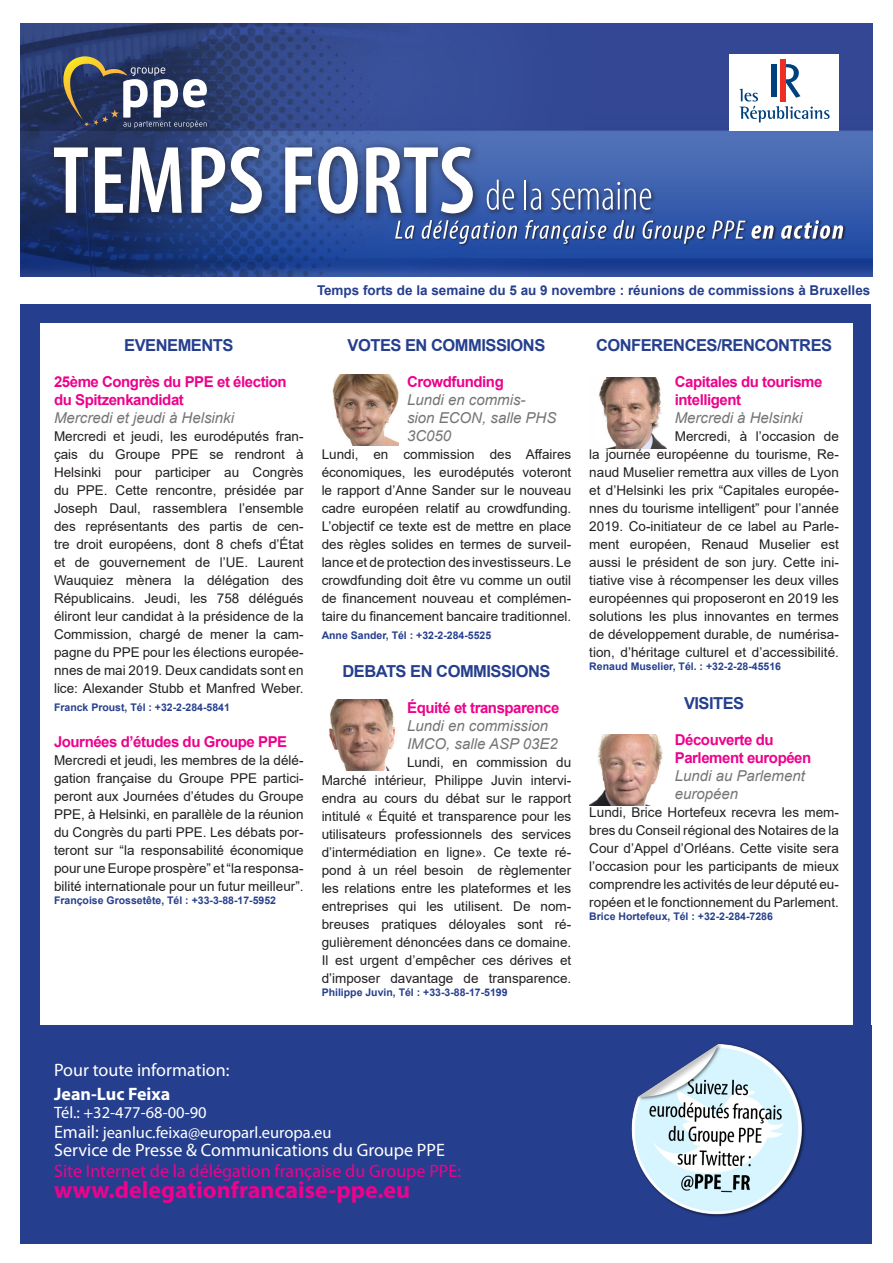
<style>
.page{position:relative;width:893px;height:1263px;background:#fff}
.page>*{position:absolute;margin:0;border:0;box-sizing:border-box;transform-origin:0 0}
.t1{font:700 24px "Myriad Pro";color:#ed028c}
.t2{font:18px "Myriad Pro";color:#fff}
.t3{font:18px "Myriad Pro";color:#ed028c}
.t4{font:700 18px "Myriad Pro";color:#fff}
.t5{font:700 16.5px "Arial";letter-spacing:-.03em;color:#253f8e}
.t6{font:16.5px/19.8px "Myriad Pro";color:#fff}
.t7{font:700 15px/18px "Arial";letter-spacing:-.03em;color:#ed028c}
.t8{font:italic 15px/18px "Arial";color:#757575}
.t9{font:13.5px/18px "Arial";color:#231f20;text-align:justify}
.t10{font:700 13.5px "Arial";color:#253f8e}
.t11{font:700 10.5px "Arial";color:#253f8e}
.s1{font-size:18px}
</style>
<div class="page">
<img style="left:21px;top:24px;width:851px;height:253px">
<div style="left:729px;top:54px;width:110px;height:77px;background:#fff"></div>
<div style="left:21px;top:304px;width:850px;height:939px;background:#253f8e"></div>
<div style="left:41px;top:323px;width:812px;height:902px;background:#fff"></div>
<div style="left:48px;top:141px;width:435px;height:82px;background:#231f20;opacity:.75"></div>
<svg style="left:54px;top:147px;width:34px;height:66px"></svg>
<svg style="left:95px;top:147px;width:28px;height:66px"></svg>
<svg style="left:129px;top:147px;width:53px;height:66px"></svg>
<svg style="left:191px;top:147px;width:71px;height:66px"></svg>
<svg style="left:285px;top:147px;width:27px;height:66px"></svg>
<svg style="left:318px;top:147px;width:40px;height:67px"></svg>
<svg style="left:366px;top:147px;width:107px;height:66px"></svg>
<div style="left:485px;top:178px;width:171px;height:37px;background:#231f20;opacity:.75"></div>
<svg style="left:487px;top:180px;width:27px;height:30px"></svg>
<hr style="left:525px;top:180px;width:1px;height:30px;background:#fff">
<svg style="left:531px;top:188px;width:10px;height:22px"></svg>
<svg style="left:551px;top:182px;width:100px;height:28px;background:#617aaf"></svg>
<div style="left:395px;top:220px;width:451px;height:27px;background:#231f20;opacity:.75"></div>
<svg style="left:395px;top:221px;width:19px;height:18px"></svg>
<svg style="left:422px;top:220px;width:95px;height:24px;background:#5873ab"></svg>
<svg style="left:525px;top:220px;width:81px;height:24px;background:#546faa"></svg>
<svg style="left:614px;top:220px;width:21px;height:19px"></svg>
<svg style="left:643px;top:220px;width:62px;height:24px"></svg>
<svg style="left:712px;top:221px;width:33px;height:18px"></svg>
<svg style="left:751px;top:225px;width:23px;height:14px"></svg>
<svg style="left:781px;top:220px;width:62px;height:19px"></svg>
<svg style="left:58px;top:56px;width:149px;height:72px;background:#535c73"></svg>
<svg style="left:739px;top:64px;width:91px;height:58px"></svg>
<div style="left:780px;top:59px;width:6px;height:42px;background:#ee2e22"></div>
<div style="left:771px;top:64px;width:5px;height:33px;background:#00407c"></div>
<div style="left:21px;top:1025px;width:851px;height:218px;background:#253f8e"></div>
<img style="left:631px;top:1043px;width:174px;height:174px">
<img style="left:332px;top:374px;width:67px;height:72px">
<img style="left:329px;top:699px;width:67px;height:72px">
<img style="left:599px;top:377px;width:67px;height:72px">
<img style="left:589px;top:734px;width:74px;height:71px">
<p class="t10" style="left:317px;top:281px;width:555px">Temps forts de la semaine du 5 au 9 novembre : réunions de commissions à Bruxelles</p>
<p class="t5" style="left:124px;top:334px;width:111px">EVENEMENTS</p>
<p class="t7" style="left:54px;top:373px;width:234px">25ème Congrès du PPE et élection du Spitzenkandidat</p>
<p class="t8" style="left:54px;top:409px;width:182px">Mercredi et jeudi à Helsinki</p>
<p class="t9" style="left:54px;top:427px;width:251px">Mercredi et jeudi, les eurodéputés fran&shy;çais du Groupe PPE se rendront à</p>
<p class="t9" style="left:54px;top:463px;width:251px">Helsinki pour participer au Congrès du PPE. Cette rencontre, présidée par</p>
<p class="t9" style="left:54px;top:499px;width:251px">Joseph Daul, rassemblera l’ensemble des représentants des partis de cen&shy;tre droit européens, dont 8 chefs d’État et de gouvernement de l’UE. Laurent Wauquiez mènera la délégation des</p>
<p class="t9" style="left:54px;top:589px;width:251px">Républicains. Jeudi, les 758 délégués éliront leur candidat à la présidence de la</p>
<p class="t9" style="left:54px;top:625px;width:251px">Commission, chargé de mener la cam&shy;pagne du PPE pour les élections europée&shy;nnes de mai 2019. Deux candidats sont en lice: Alexander Stubb et Manfred Weber.</p>
<p class="t11" style="left:54px;top:700px;width:177px">Franck Proust, Tél : +32-2-284-5841</p>
<p class="t7" style="left:54px;top:733px;width:235px">Journées d’études du Groupe PPE</p>
<p class="t9" style="left:54px;top:751px;width:251px">Mercredi et jeudi, les membres de la délé&shy;gation française du Groupe PPE partici&shy;peront aux Journées d’études du Groupe PPE, à Helsinki, en parallèle de la réunion du Congrès du parti PPE. Les débats por&shy;teront sur “la responsabilité économique pour une Europe prospère” et “la responsa&shy;bilité internationale pour un futur meilleur”.</p>
<p class="t11" style="left:54px;top:893px;width:224px">Françoise Grossetête, Tél : +33-3-88-17-5952</p>
<p class="t5" style="left:348px;top:334px;width:199px">VOTES EN COMMISSIONS</p>
<p class="t7" style="left:407px;top:373px;width:98px">Crowdfunding</p>
<p class="t8" style="left:407px;top:391px;width:151px">Lundi en commis&shy;sion ECON, salle PHS<br>3C050</p>
<p class="t9" style="left:322px;top:445px;width:251px">Lundi, en commission des Affaires économiques, les eurodéputés voteront le rapport d’Anne Sander sur le nouveau cadre européen relatif au crowdfunding.<br>L’objectif ce texte est de mettre en place des règles solides en termes de surveil&shy;lance et de protection des investisseurs. Le crowdfunding doit être vu comme un outil de financement nouveau et complémen&shy;taire du financement bancaire traditionnel.</p>
<p class="t11" style="left:322px;top:628px;width:171px">Anne Sander, Tél : +32-2-284-5525</p>
<p class="t5" style="left:342px;top:659px;width:209px">DEBATS EN COMMISSIONS</p>
<p class="t7" style="left:407px;top:699px;width:154px">Équité et transparence</p>
<p class="t8" style="left:407px;top:717px;width:152px">Lundi en commission<br>IMCO, salle ASP 03E2</p>
<p class="t9" style="left:322px;top:753px;width:251px;text-indent:85px">Lundi, en commission du Marché intérieur, Philippe Juvin intervi&shy;endra au cours du débat sur le rapport intitulé « Équité et transparence pour les utilisateurs professionnels des services d’intermédiation en ligne». Ce texte ré&shy;pond à un réel besoin de règlementer les relations entre les plateformes et les entreprises qui les utilisent. De nom&shy;breuses pratiques déloyales sont ré&shy;gulièrement dénoncées dans ce domaine.<br>Il est urgent d’empêcher ces dérives et d’imposer davantage de transparence.</p>
<p class="t11" style="left:322px;top:984px;width:187px">Philippe Juvin, Tél : +33-3-88-17-5199</p>
<p class="t5" style="left:596px;top:334px;width:238px">CONFERENCES/RENCONTRES</p>
<p class="t7" style="left:675px;top:373px;width:149px">Capitales du tourisme intelligent</p>
<p class="t8" style="left:675px;top:409px;width:129px">Mercredi à Helsinki</p>
<p class="t9" style="left:589px;top:427px;width:251px;text-indent:85px">Mercredi, à l’occasion de la journée européenne du tourisme, Re&shy;naud Muselier remettra aux villes de Lyon et d’Helsinki les prix “Capitales europée&shy;nnes du tourisme intelligent” pour l’année 2019. Co-initiateur de ce label au Parle&shy;ment européen, Renaud Muselier est aussi le président de son jury. Cette ini&shy;tiative vise à récompenser les deux villes européennes qui proposeront en 2019 les solutions les plus innovantes en termes de développement durable, de numérisa&shy;tion, d’héritage culturel et d’accessibilité.</p>
<p class="t11" style="left:589px;top:659px;width:193px">Renaud Muselier, Tél. : +32-2-28-45516</p>
<p class="t5" style="left:684px;top:692px;width:62px">VISITES</p>
<p class="t7" style="left:675px;top:731px;width:100px">Découverte du</p>
<p class="t7" style="left:675px;top:749px;width:138px">Parlement européen</p>
<p class="t8" style="left:675px;top:767px;width:132px">Lundi au Parlement européen</p>
<p class="t9" style="left:589px;top:803px;width:251px">Lundi, Brice Hortefeux recevra les mem&shy;bres du Conseil régional des Notaires de la Cour d’Appel d’Orléans. Cette visite sera l’occasion pour les participants de mieux comprendre les activités de leur député eu&shy;ropéen et le fonctionnement du Parlement.</p>
<p class="t11" style="left:589px;top:909px;width:185px">Brice Hortefeux, Tél : +32-2-284-7286</p>
<h2 class="t2" style="left:54px;top:1058px;width:177px">Pour toute information:</h2>
<h2 class="t4" style="left:54px;top:1082px;width:118px">Jean-Luc Feixa</h2>
<p class="t6" style="left:54px;top:1102px;width:279px">Tél.: +32-477-68-00-90<br><span class="s1">Email:</span> jeanluc.feixa@europarl.europa.eu</p>
<h2 class="t2" style="left:54px;top:1138px;width:392px">Service de Presse &amp; Communications du Groupe PPE</h2>
<h2 class="t3" style="left:54px;top:1159px;width:408px">Site Internet de la délégation française du Groupe PPE:</h2>
<h1 class="t1" style="left:54px;top:1174px;width:358px">www.delegationfrancaise-ppe.eu</h1>
</div>
